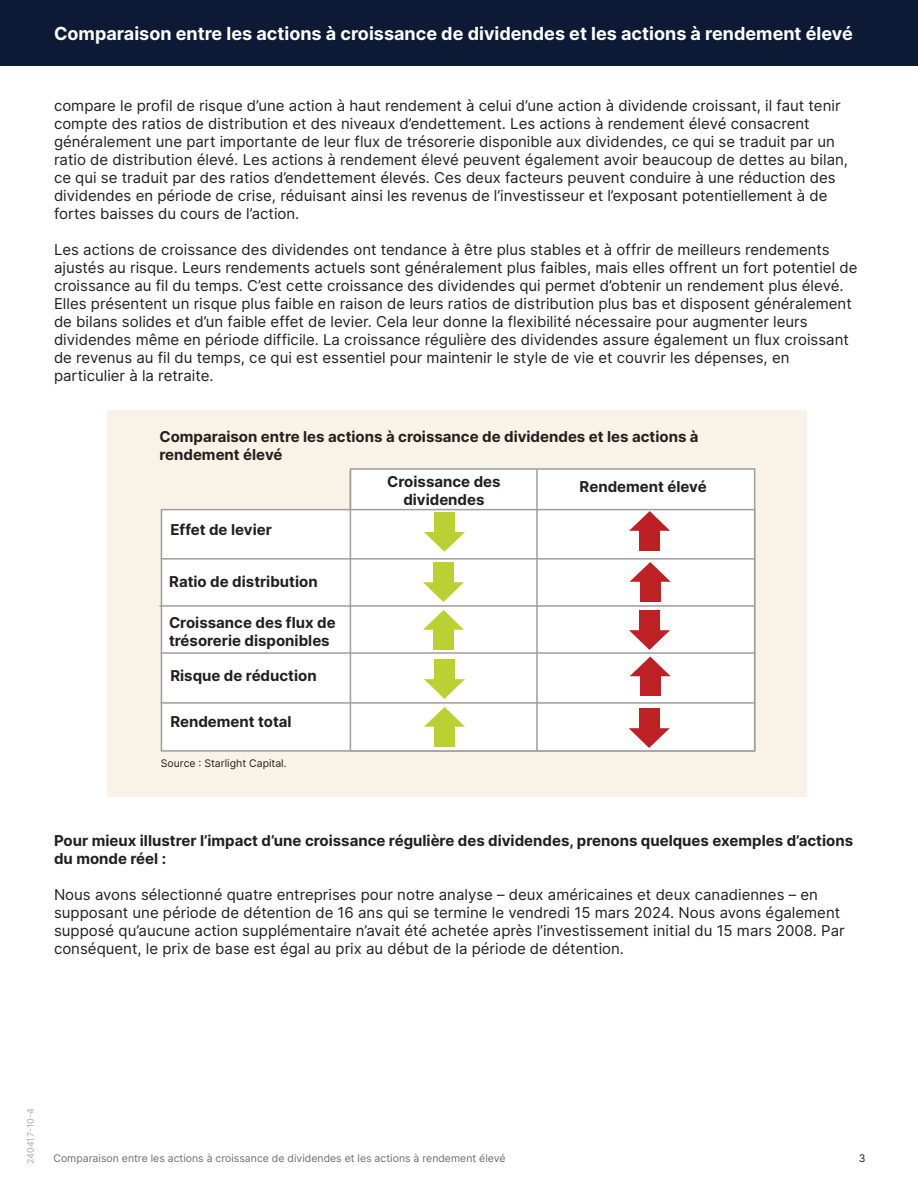
<style>
.page{position:relative;width:918px;height:1188px;background:#fff}
.page>*{position:absolute;margin:0;border:0;box-sizing:border-box;transform-origin:0 0}
.t1{font:700 18px "Inter";color:#fff}
.t2{font:15px/18px "Inter";color:#231f20}
.t3{font:700 15px/18px "Inter";color:#231f20}
.t4{font:10.5px "Inter";color:#6c6d70}
.t5{font:10.5px "Inter";color:#231f20}
.t6{font:9px "Inter";color:#a8a9ad}
</style>
<div class="page">
<div style="left:0;top:0;width:918px;height:66px;background:#0c1a35"></div>
<div style="left:108px;top:410px;width:699px;height:386px;background:#f9f2e6"></div>
<div style="left:350px;top:468px;width:405px;height:284px;background:#fff;border:2px solid #9e9e9e"></div>
<div style="left:161px;top:509px;width:594px;height:243px;background:#fff;border:2px solid #9e9e9e"></div>
<hr style="left:161px;top:558px;width:594px;height:2px;background:#9e9e9e">
<hr style="left:159px;top:605px;width:595px;height:2px;background:#9e9e9e">
<hr style="left:161px;top:652px;width:594px;height:2px;background:#9e9e9e">
<hr style="left:161px;top:702px;width:594px;height:2px;background:#9e9e9e">
<hr style="left:536px;top:469px;width:2px;height:281px;background:#9e9e9e">
<div style="left:434px;top:512px;width:21px;height:28px;background:#b9d133"></div>
<svg style="left:424px;top:532px;width:41px;height:20px"></svg>
<div style="left:433px;top:562px;width:21px;height:28px;background:#b9d133"></div>
<svg style="left:423px;top:582px;width:41px;height:20px"></svg>
<div style="left:640px;top:669px;width:21px;height:27px;background:#bd2025"></div>
<svg style="left:630px;top:656px;width:41px;height:20px"></svg>
<div style="left:640px;top:574px;width:21px;height:28px;background:#bd2025"></div>
<svg style="left:630px;top:562px;width:41px;height:20px"></svg>
<div style="left:433px;top:622px;width:21px;height:28px;background:#b9d133"></div>
<svg style="left:423px;top:610px;width:41px;height:20px"></svg>
<div style="left:639px;top:523px;width:21px;height:28px;background:#bc2024"></div>
<svg style="left:629px;top:511px;width:41px;height:20px"></svg>
<div style="left:434px;top:719px;width:21px;height:27px;background:#b9d133"></div>
<svg style="left:424px;top:707px;width:41px;height:20px"></svg>
<div style="left:639px;top:708px;width:20px;height:28px;background:#bd2025"></div>
<svg style="left:629px;top:728px;width:41px;height:20px"></svg>
<div style="left:434px;top:659px;width:21px;height:28px;background:#b9d133"></div>
<svg style="left:424px;top:679px;width:41px;height:20px"></svg>
<div style="left:639px;top:610px;width:21px;height:28px;background:#bd2025"></div>
<svg style="left:629px;top:630px;width:41px;height:20px"></svg>
<hr style="left:350px;top:471px;width:1px;height:280px;background:#9e9e9e">
<p class="t1" style="left:54px;top:20px;width:800px">Comparaison entre les actions à croissance de dividendes et les actions à rendement élevé</p>
<p class="t2" style="left:54px;top:96px;width:796px">compare le profil de risque d’une action à haut rendement à celui d’une action à dividende croissant, il faut tenir compte des ratios de distribution et des niveaux d’endettement. Les actions à rendement élevé consacrent généralement une part importante de leur flux de trésorerie disponible aux dividendes, ce qui se traduit par un ratio de distribution élevé. Les actions à rendement élevé peuvent également avoir beaucoup de dettes au bilan, ce qui se traduit par des ratios d’endettement élevés. Ces deux facteurs peuvent conduire à une réduction des dividendes en période de crise, réduisant ainsi les revenus de l’investisseur et l’exposant potentiellement à de fortes baisses du cours de l’action.</p>
<p class="t2" style="left:54px;top:240px;width:805px">Les actions de croissance des dividendes ont tendance à être plus stables et à offrir de meilleurs rendements ajustés au risque. Leurs rendements actuels sont généralement plus faibles, mais elles offrent un fort potentiel de croissance au fil du temps. C’est cette croissance des dividendes qui permet d’obtenir un rendement plus élevé.<br>Elles présentent un risque plus faible en raison de leurs ratios de distribution plus bas et disposent généralement de bilans solides et d’un faible effet de levier. Cela leur donne la flexibilité nécessaire pour augmenter leurs dividendes même en période difficile. La croissance régulière des dividendes assure également un flux croissant de revenus au fil du temps, ce qui est essentiel pour maintenir le style de vie et couvrir les dépenses, en particulier à la retraite.</p>
<p class="t3" style="left:159px;top:427px;width:541px">Comparaison entre les actions à croissance de dividendes et les actions à rendement élevé</p>
<p class="t3" style="left:170px;top:520px;width:103px">Effet de levier</p>
<p class="t3" style="left:169px;top:573px;width:150px">Ratio de distribution</p>
<p class="t3" style="left:169px;top:613px;width:168px">Croissance des flux de trésorerie disponibles</p>
<p class="t3" style="left:170px;top:666px;width:148px">Risque de réduction</p>
<p class="t3" style="left:170px;top:712px;width:123px">Rendement total</p>
<p class="t5" style="left:161px;top:755px;width:127px">Source : Starlight Capital.</p>
<p class="t3" style="left:387px;top:472px;width:115px;text-align:center">Croissance des dividendes</p>
<p class="t3" style="left:580px;top:477px;width:129px">Rendement élevé</p>
<p class="t3" style="left:54px;top:831px;width:801px">Pour mieux illustrer l’impact d’une croissance régulière des dividendes, prenons quelques exemples d’actions du monde réel :</p>
<p class="t2" style="left:54px;top:885px;width:792px">Nous avons sélectionné quatre entreprises pour notre analyse – deux américaines et deux canadiennes – en supposant une période de détention de 16 ans qui se termine le vendredi 15 mars 2024. Nous avons également supposé qu’aucune action supplémentaire n’avait été achetée après l’investissement initial du 15 mars 2008. Par conséquent, le prix de base est égal au prix au début de la période de détention.</p>
<p class="t6" style="left:24px;top:1164px;width:57px;rotate:-90deg">240417-10-4</p>
<p class="t4" style="left:53px;top:1151px;width:454px">Comparaison entre les actions à croissance de dividendes et les actions à rendement élevé</p>
<p class="t5" style="left:859px;top:1151px;width:8px">3</p>
</div>
